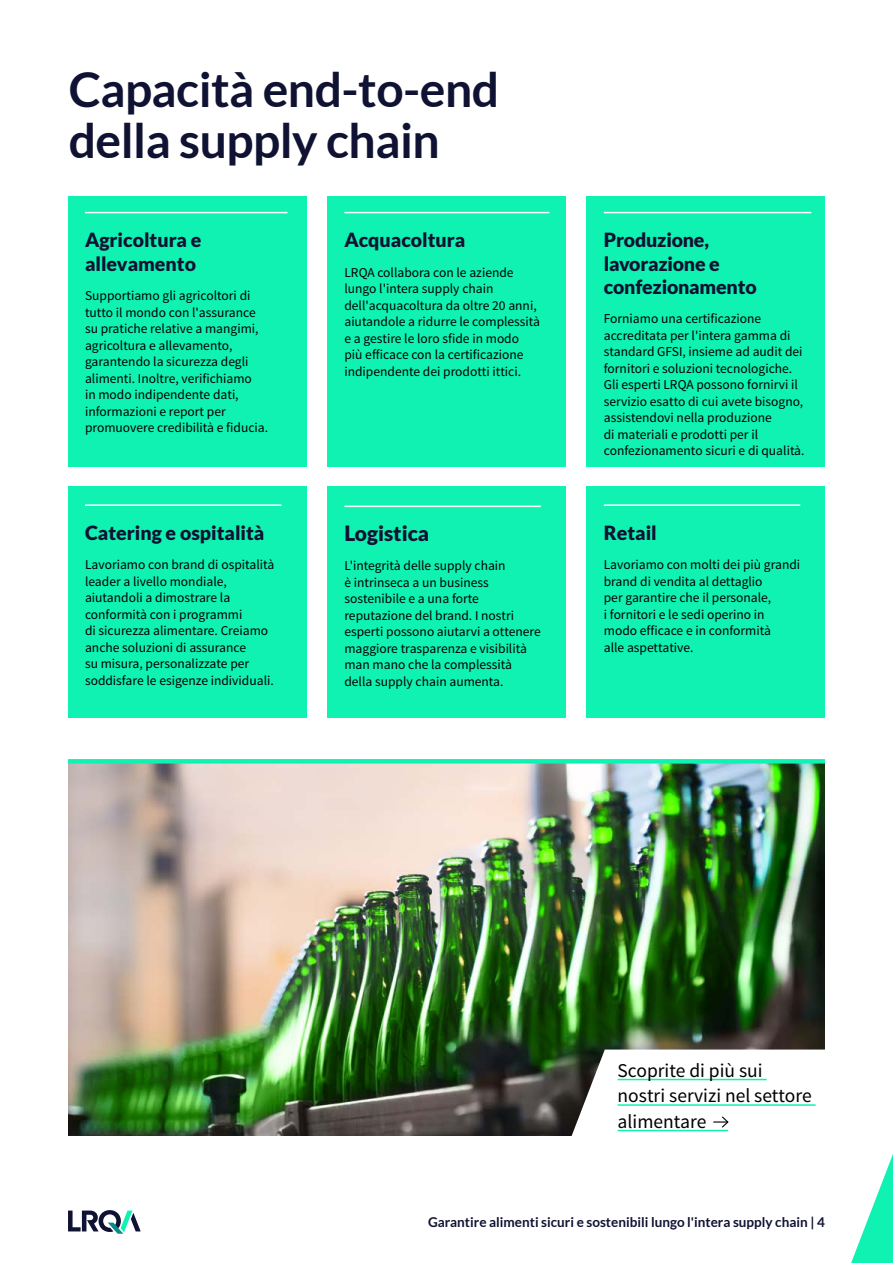
<style>
.page{position:relative;width:893px;height:1263px;background:#fff}
.page>*{position:absolute;margin:0;border:0;box-sizing:border-box;transform-origin:0 0}
.Headline{font:700 48px/51px "Lato";letter-spacing:-.01em;color:#0f1232}
.Body_copy_1{font:900 21px "Lato";color:#0f1232}
.Body_copy_1-2{font:900 19.5px/23.4px "Lato";color:#0f1232}
.Body_copy_1-3{font:19.5px/25.5px "Source Sans Pro";color:#000}
.Body_copy_1-4{font:13.5px/16.5px "Source Sans Pro";color:#000}
.t1{font:700 13.5px "Lato";color:#0f1232}
.s1{font-family:"Minion Pro";color:#fff}
</style>
<div class="page">
<svg style="left:68px;top:1210px;width:73px;height:24px"></svg>
<svg style="left:851px;top:1154px;width:42px;height:109px"></svg>
<div style="left:68px;top:196px;width:238px;height:270px;background:#0ff2b2"></div>
<img style="left:68px;top:763px;width:757px;height:373px">
<div style="left:68px;top:486px;width:238px;height:232px;background:#0ff2b2"></div>
<div style="left:327px;top:196px;width:239px;height:270px;background:#0ff2b2"></div>
<div style="left:327px;top:486px;width:239px;height:232px;background:#0ff2b2"></div>
<div style="left:587px;top:196px;width:238px;height:270px;background:#0ff2b2"></div>
<div style="left:587px;top:486px;width:238px;height:232px;background:#0ff2b2"></div>
<hr style="left:85px;top:212px;width:202px;height:1px;background:#fff">
<hr style="left:85px;top:504px;width:196px;height:2px;background:#fff">
<hr style="left:344px;top:506px;width:197px;height:1px;background:#fff">
<hr style="left:604px;top:504px;width:196px;height:2px;background:#fff">
<hr style="left:344px;top:212px;width:205px;height:1px;background:#fff">
<hr style="left:604px;top:212px;width:207px;height:1px;background:#fff">
<svg style="left:68px;top:759px;width:757px;height:4px;background:#13f2b3"></svg>
<svg style="left:571px;top:1049px;width:254px;height:87px"></svg>
<p class="Headline" style="left:69px;top:63px;width:432px">Capacità end-to-end della supply chain</p>
<p class="Body_copy_1-2" style="left:85px;top:228px;width:118px">Agricoltura e allevamento</p>
<p class="Body_copy_1-4" style="left:85px;top:288px;width:185px">Supportiamo gli agricoltori di tutto il mondo con l'assurance su pratiche relative a mangimi, agricoltura e allevamento, garantendo la sicurezza degli alimenti. Inoltre, verifichiamo<br>in modo indipendente dati, informazioni e report per promuovere credibilità e fiducia.</p>
<p class="Body_copy_1-2" style="left:85px;top:521px;width:181px">Catering e ospitalità</p>
<p class="Body_copy_1-4" style="left:85px;top:557px;width:191px">Lavoriamo con brand di ospitalità leader a livello mondiale, aiutandoli a dimostrare la conformità con i programmi<br>di sicurezza alimentare. Creiamo anche soluzioni di assurance<br>su misura, personalizzate per soddisfare le esigenze individuali.</p>
<p class="Body_copy_1-2" style="left:344px;top:228px;width:122px">Acquacoltura</p>
<p class="Body_copy_1-4" style="left:344px;top:264px;width:197px">LRQA collabora con le aziende lungo l'intera supply chain dell'acquacoltura da oltre 20 anni, aiutandole a ridurre le complessità e a gestire le loro sfide in modo più efficace con la certificazione indipendente dei prodotti ittici.</p>
<p class="Body_copy_1" style="left:344px;top:521px;width:86px">Logistica</p>
<p class="Body_copy_1-4" style="left:344px;top:558px;width:198px">L'integrità delle supply chain<br>è intrinseca a un business sostenibile e a una forte reputazione del brand. I nostri esperti possono aiutarvi a ottenere maggiore trasparenza e visibilità man mano che la complessità della supply chain aumenta.</p>
<p class="Body_copy_1-2" style="left:604px;top:228px;width:154px">Produzione, lavorazione e confezionamento</p>
<p class="Body_copy_1-4" style="left:604px;top:311px;width:202px">Forniamo una certificazione accreditata per l'intera gamma di standard GFSI, insieme ad audit dei fornitori e soluzioni tecnologiche.<br>Gli esperti LRQA possono fornirvi il servizio esatto di cui avete bisogno, assistendovi nella produzione<br>di materiali e prodotti per il confezionamento sicuri e di qualità.</p>
<p class="Body_copy_1-2" style="left:604px;top:521px;width:55px">Retail</p>
<p class="Body_copy_1-4" style="left:604px;top:557px;width:198px">Lavoriamo con molti dei più grandi brand di vendita al dettaglio<br>per garantire che il personale,<br>i fornitori e le sedi operino in modo efficace e in conformità<br>alle aspettative.</p>
<p class="Body_copy_1-3" style="left:618px;top:1058px;width:196px">Scoprite di più sui nostri servizi nel settore alimentare <span class="s1">-&gt;</span></p>
<p class="t1" style="left:428px;top:1215px;width:398px">Garantire alimenti sicuri e sostenibili lungo l'intera supply chain | 4</p>
</div>
